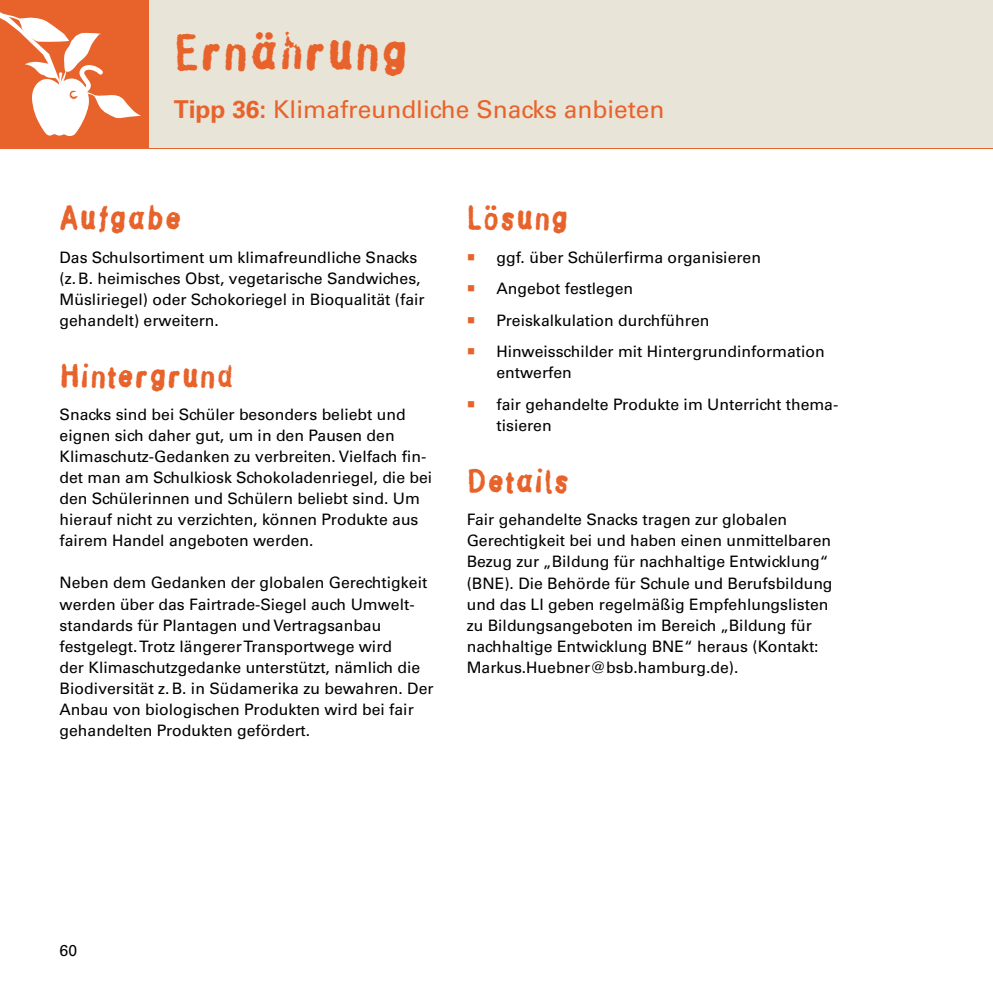
<style>
.page{position:relative;width:993px;height:993px;background:#fff}
.page>*{position:absolute;margin:0;border:0;box-sizing:border-box;transform-origin:0 0}
.t1{font:49px "Stamp Gothic";color:#e7632b}
.t2{font:31.5px "Stamp Gothic";color:#e7632b}
.t3{font:24.5px "Univers LT Std";color:#e7632b}
.t4{font:15.75px/21px "Univers LT Std";color:#000}
.s1{font-weight:700}
.s2{color:#e7632b}
</style>
<div class="page">
<div style="left:149px;top:0;width:843px;height:149px;background:#e9e4d8"></div>
<div style="left:0;top:0;width:149px;height:149px;background:#e7632b"></div>
<svg style="left:0;top:12px;width:141px;height:124px"></svg>
<h1 class="t1" style="left:174px;top:20px;width:236px">Ernährung</h1>
<h3 class="t3" style="left:174px;top:95px;width:492px"><span class="s1">Tipp 36:</span> Klimafreundliche Snacks anbieten</h3>
<h2 class="t2" style="left:60px;top:198px;width:124px">Aufgabe</h2>
<p class="t4" style="left:60px;top:247px;width:366px">Das Schulsortiment um klimafreundliche Snacks (z.B. heimisches Obst, vegetarische Sandwiches, Müsliriegel) oder Schokoriegel in Bioqualität (fair gehandelt) erweitern.</p>
<h2 class="t2" style="left:60px;top:355px;width:175px">Hintergrund</h2>
<p class="t4" style="left:60px;top:404px;width:374px">Snacks sind bei Schüler besonders beliebt und eignen sich daher gut, um in den Pausen den Klimaschutz-Gedanken zu verbreiten. Vielfach fin&shy;det man am Schulkiosk Schokoladenriegel, die bei den Schülerinnen und Schülern beliebt sind. Um hierauf nicht zu verzichten, können Produkte aus fairem Handel angeboten werden.</p>
<p class="t4" style="left:60px;top:572px;width:375px">Neben dem Gedanken der globalen Gerechtigkeit werden über das Fairtrade-Siegel auch Umwelt&shy;standards für Plantagen und Vertragsanbau festgelegt. Trotz längerer Transportwege wird<br>der Klimaschutzgedanke unterstützt, nämlich die Biodiversität z.B. in Südamerika zu bewahren. Der Anbau von biologischen Produkten wird bei fair gehandelten Produkten gefördert.</p>
<h2 class="t2" style="left:466px;top:198px;width:103px">Lösung</h2>
<p class="t4" style="left:466px;top:247px;width:296px"><span class="s2">○</span> ggf. über Schülerfirma organisieren</p>
<p class="t4" style="left:466px;top:278px;width:168px"><span class="s2">○</span> Angebot festlegen</p>
<p class="t4" style="left:466px;top:310px;width:244px"><span class="s2">○</span> Preiskalkulation durchführen</p>
<p class="t4" style="left:496px;top:341px;width:329px;text-indent:-30px"><span class="s2">○</span> Hinweisschilder mit Hintergrundinformation entwerfen</p>
<p class="t4" style="left:496px;top:394px;width:343px;text-indent:-30px"><span class="s2">○</span> fair gehandelte Produkte im Unterricht thema&shy;tisieren</p>
<h2 class="t2" style="left:466px;top:460px;width:105px">Details</h2>
<p class="t4" style="left:466px;top:509px;width:367px">Fair gehandelte Snacks tragen zur globalen Gerechtigkeit bei und haben einen unmittelbaren Bezug zur „Bildung für nachhaltige Entwicklung“ (BNE). Die Behörde für Schule und Berufsbildung und das LI geben regelmäßig Empfehlungslisten zu Bildungsangeboten im Bereich „Bildung für nachhaltige Entwicklung BNE“ heraus (Kontakt:<br>Markus.Huebner@bsb.hamburg.de).</p>
<p class="t4" style="left:60px;top:940px;width:19px">60</p>
</div>
